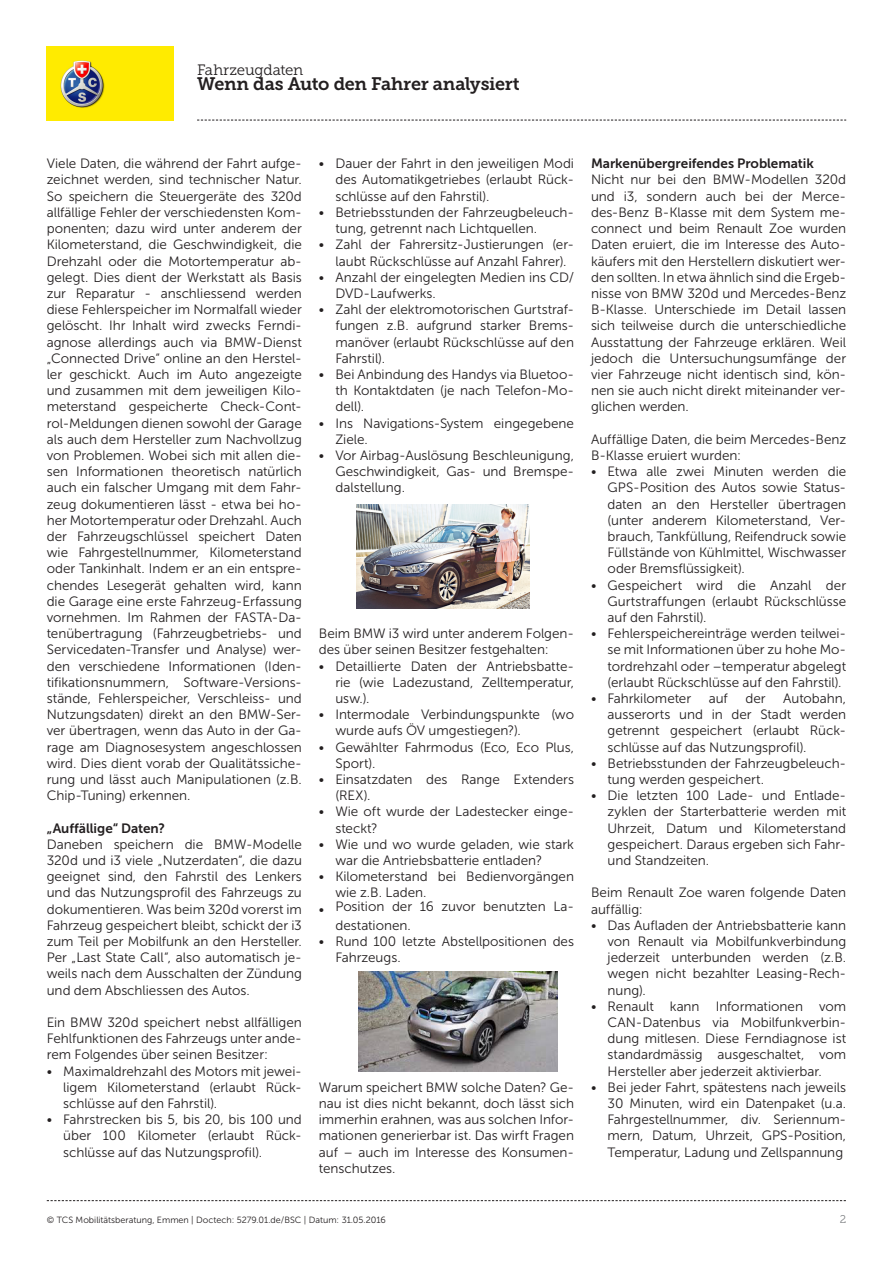
<style>
.page{position:relative;width:893px;height:1263px;background:#fff}
.page>*{position:absolute;margin:0;border:0;box-sizing:border-box;transform-origin:0 0}
.t1{font:18px "Museo Slab 700";letter-spacing:-.02em;color:#231f20}
.t2{font:15px "Museo Slab 300";letter-spacing:-.01em;color:#231f20}
.Lauftext{font:13.5px/16.2px "Museo Sans 300";color:#231f20;text-align:justify}
.Lauftext-2{font:13.5px "Museo Sans 700";color:#231f20}
.t3{font:11.25px "Museo Slab 300";color:#808285}
.t4{font:9px "Museo Sans 300";color:#231f20}
</style>
<div class="page">
<svg style="left:197px;top:120px;width:649px;height:1px"></svg>
<img style="left:47px;top:47px;width:127px;height:74px">
<svg style="left:47px;top:1200px;width:799px;height:1px"></svg>
<img style="left:356px;top:504px;width:173px;height:104px">
<img style="left:359px;top:971px;width:198px;height:100px">
<p class="t2" style="left:197px;top:62px;width:108px">Fahrzeugdaten</p>
<h1 class="t1" style="left:197px;top:74px;width:324px">Wenn das Auto den Fahrer analysiert</h1>
<p class="Lauftext" style="left:47px;top:156px;width:257px">Viele Daten, die während der Fahrt aufge&shy;zeichnet werden, sind technischer Natur.<br>So speichern die Steuergeräte des 320d allfällige Fehler der verschiedensten Kom&shy;ponenten; dazu wird unter anderem der Kilometerstand, die Geschwindigkeit, die Drehzahl oder die Motortemperatur ab&shy;gelegt. Dies dient der Werkstatt als Basis zur Reparatur - anschliessend werden diese Fehlerspeicher im Normalfall wieder gelöscht. Ihr Inhalt wird zwecks Ferndi&shy;agnose allerdings auch via BMW-Dienst „Connected Drive“ online an den Herstel&shy;ler geschickt. Auch im Auto angezeigte und zusammen mit dem jeweiligen Kilo&shy;meterstand gespeicherte Check-Cont&shy;rol-Meldungen dienen sowohl der Garage als auch dem Hersteller zum Nachvollzug von Problemen. Wobei sich mit allen die&shy;sen Informationen theoretisch natürlich auch ein falscher Umgang mit dem Fahr&shy;zeug dokumentieren lässt - etwa bei ho&shy;her Motortemperatur oder Drehzahl. Auch der Fahrzeugschlüssel speichert Daten wie Fahrgestellnummer, Kilometerstand oder Tankinhalt. Indem er an ein entspre&shy;chendes Lesegerät gehalten wird, kann die Garage eine erste Fahrzeug-Erfassung vornehmen. Im Rahmen der FASTA-Da&shy;tenübertragung (Fahrzeugbetriebs- und Servicedaten-Transfer und Analyse) wer&shy;den verschiedene Informationen (Iden&shy;tifikationsnummern, Software-Versions&shy;stände, Fehlerspeicher, Verschleiss- und Nutzungsdaten) direkt an den BMW-Ser&shy;ver übertragen, wenn das Auto in der Ga&shy;rage am Diagnosesystem angeschlossen wird. Dies dient vorab der Qualitätssiche&shy;rung und lässt auch Manipulationen (z.B.<br>Chip-Tuning) erkennen.</p>
<p class="Lauftext-2" style="left:47px;top:820px;width:120px">„Auffällige“ Daten?</p>
<p class="Lauftext" style="left:47px;top:836px;width:257px">Daneben speichern die BMW-Modelle 320d und i3 viele „Nutzerdaten“, die dazu geeignet sind, den Fahrstil des Lenkers und das Nutzungsprofil des Fahrzeugs zu dokumentieren. Was beim 320d vorerst im Fahrzeug gespeichert bleibt, schickt der i3 zum Teil per Mobilfunk an den Hersteller.<br>Per „Last State Call“, also automatisch je&shy;weils nach dem Ausschalten der Zündung und dem Abschliessen des Autos.</p>
<p class="Lauftext" style="left:47px;top:1014px;width:257px">Ein BMW 320d speichert nebst allfälligen Fehlfunktionen des Fahrzeugs unter ande&shy;rem Folgendes über seinen Besitzer:</p>
<p class="Lauftext" style="left:63px;top:1063px;width:240px;text-indent:-16px">• Maximaldrehzahl des Motors mit jewei&shy;ligem Kilometerstand (erlaubt Rück&shy;schlüsse auf den Fahrstil).</p>
<p class="Lauftext" style="left:63px;top:1111px;width:240px;text-indent:-16px">• Fahrstrecken bis 5, bis 20, bis 100 und über 100 Kilometer (erlaubt Rück&shy;schlüsse auf das Nutzungsprofil).</p>
<p class="Lauftext" style="left:335px;top:156px;width:240px;text-indent:-16px">• Dauer der Fahrt in den jeweiligen Modi des Automatikgetriebes (erlaubt Rück&shy;schlüsse auf den Fahrstil).</p>
<p class="Lauftext" style="left:335px;top:204px;width:240px;text-indent:-16px">• Betriebsstunden der Fahrzeugbeleuch&shy;tung, getrennt nach Lichtquellen.</p>
<p class="Lauftext" style="left:335px;top:237px;width:240px;text-indent:-16px">• Zahl der Fahrersitz-Justierungen (er&shy;laubt Rückschlüsse auf Anzahl Fahrer).</p>
<p class="Lauftext" style="left:335px;top:269px;width:240px;text-indent:-16px">• Anzahl der eingelegten Medien ins CD/<br>DVD-Laufwerks.</p>
<p class="Lauftext" style="left:335px;top:301px;width:240px;text-indent:-16px">• Zahl der elektromotorischen Gurtstraf&shy;fungen z.B. aufgrund starker Brems&shy;manöver (erlaubt Rückschlüsse auf den Fahrstil).</p>
<p class="Lauftext" style="left:335px;top:366px;width:240px;text-indent:-16px">• Bei Anbindung des Handys via Bluetoo&shy;th Kontaktdaten (je nach Telefon-Mo&shy;dell).</p>
<p class="Lauftext" style="left:335px;top:415px;width:240px;text-indent:-16px">• Ins Navigations-System eingegebene<br>Ziele.</p>
<p class="Lauftext" style="left:335px;top:447px;width:240px;text-indent:-16px">• Vor Airbag-Auslösung Beschleunigung, Geschwindigkeit, Gas- und Bremspe&shy;dalstellung.</p>
<p class="Lauftext" style="left:319px;top:625px;width:257px">Beim BMW i3 wird unter anderem Folgen&shy;des über seinen Besitzer festgehalten:</p>
<p class="Lauftext" style="left:335px;top:658px;width:240px;text-indent:-16px">• Detaillierte Daten der Antriebsbatte&shy;rie (wie Ladezustand, Zelltemperatur, usw.).</p>
<p class="Lauftext" style="left:335px;top:706px;width:240px;text-indent:-16px">• Intermodale Verbindungspunkte (wo wurde aufs ÖV umgestiegen?).</p>
<p class="Lauftext" style="left:335px;top:739px;width:240px;text-indent:-16px">• Gewählter Fahrmodus (Eco, Eco Plus,<br>Sport).</p>
<p class="Lauftext" style="left:335px;top:771px;width:240px;text-indent:-16px">• Einsatzdaten des Range Extenders (REX).</p>
<p class="Lauftext" style="left:335px;top:804px;width:240px;text-indent:-16px">• Wie oft wurde der Ladestecker einge&shy;steckt?</p>
<p class="Lauftext" style="left:335px;top:836px;width:240px;text-indent:-16px">• Wie und wo wurde geladen, wie stark war die Antriebsbatterie entladen?</p>
<p class="Lauftext" style="left:335px;top:868px;width:240px;text-indent:-16px">• Kilometerstand bei Bedienvorgängen wie z.B. Laden.</p>
<p class="Lauftext" style="left:335px;top:896px;width:240px;line-height:19.2px;text-indent:-16px">• Position der 16 zuvor benutzten La&shy;destationen.</p>
<p class="Lauftext" style="left:335px;top:933px;width:240px;text-indent:-16px">• Rund 100 letzte Abstellpositionen des<br>Fahrzeugs.</p>
<p class="Lauftext" style="left:319px;top:1079px;width:257px">Warum speichert BMW solche Daten? Ge&shy;nau ist dies nicht bekannt, doch lässt sich immerhin erahnen, was aus solchen Infor&shy;mationen generierbar ist. Das wirft Fragen auf – auch im Interesse des Konsumen&shy;tenschutzes.</p>
<p class="Lauftext-2" style="left:591px;top:156px;width:224px">Markenübergreifendes Problematik</p>
<p class="Lauftext" style="left:591px;top:172px;width:257px">Nicht nur bei den BMW-Modellen 320d und i3, sondern auch bei der Merce&shy;des-Benz B-Klasse mit dem System me&shy;connect und beim Renault Zoe wurden Daten eruiert, die im Interesse des Auto&shy;käufers mit den Herstellern diskutiert wer&shy;den sollten. In etwa ähnlich sind die Ergeb&shy;nisse von BMW 320d und Mercedes-Benz B-Klasse. Unterschiede im Detail lassen sich teilweise durch die unterschiedliche Ausstattung der Fahrzeuge erklären. Weil jedoch die Untersuchungsumfänge der vier Fahrzeuge nicht identisch sind, kön&shy;nen sie auch nicht direkt miteinander ver&shy;glichen werden.</p>
<p class="Lauftext" style="left:591px;top:431px;width:257px">Auffällige Daten, die beim Mercedes-Benz<br>B-Klasse eruiert wurden:</p>
<p class="Lauftext" style="left:608px;top:463px;width:240px;text-indent:-16px">• Etwa alle zwei Minuten werden die GPS-Position des Autos sowie Status&shy;daten an den Hersteller übertragen (unter anderem Kilometerstand, Ver&shy;brauch, Tankfüllung, Reifendruck sowie Füllstände von Kühlmittel, Wischwasser oder Bremsflüssigkeit).</p>
<p class="Lauftext" style="left:608px;top:577px;width:240px;text-indent:-16px">• Gespeichert wird die Anzahl der Gurtstraffungen (erlaubt Rückschlüsse auf den Fahrstil).</p>
<p class="Lauftext" style="left:608px;top:625px;width:240px;text-indent:-16px">• Fehlerspeichereinträge werden teilwei&shy;se mit Informationen über zu hohe Mo&shy;tordrehzahl oder –temperatur abgelegt (erlaubt Rückschlüsse auf den Fahrstil).</p>
<p class="Lauftext" style="left:591px;top:690px;width:102px">• Fahrkilometer</p>
<p class="Lauftext" style="left:709px;top:690px;width:21px">auf</p>
<p class="Lauftext" style="left:745px;top:690px;width:22px">der</p>
<p class="Lauftext" style="left:608px;top:690px;width:240px;text-indent:176px">Autobahn, ausserorts und in der Stadt werden getrennt gespeichert (erlaubt Rück&shy;schlüsse auf das Nutzungsprofil).</p>
<p class="Lauftext" style="left:608px;top:755px;width:240px;text-indent:-16px">• Betriebsstunden der Fahrzeugbeleuch&shy;tung werden gespeichert.</p>
<p class="Lauftext" style="left:608px;top:787px;width:240px;text-indent:-16px">• Die letzten 100 Lade- und Entlade&shy;zyklen der Starterbatterie werden mit Uhrzeit, Datum und Kilometerstand gespeichert. Daraus ergeben sich Fahr&shy;und Standzeiten.</p>
<p class="Lauftext" style="left:591px;top:885px;width:257px">Beim Renault Zoe waren folgende Daten auffällig:</p>
<p class="Lauftext" style="left:608px;top:917px;width:240px;text-indent:-16px">• Das Aufladen der Antriebsbatterie kann von Renault via Mobilfunkverbindung jederzeit unterbunden werden (z.B. wegen nicht bezahlter Leasing-Rech&shy;nung).</p>
<p class="Lauftext" style="left:608px;top:998px;width:240px;text-indent:-16px">• Renault kann Informationen vom CAN-Datenbus via Mobilfunkverbin&shy;dung mitlesen. Diese Ferndiagnose ist standardmässig ausgeschaltet, vom Hersteller aber jederzeit aktivierbar.</p>
<p class="Lauftext" style="left:608px;top:1079px;width:240px;text-indent:-16px">• Bei jeder Fahrt, spätestens nach jeweils 30 Minuten, wird ein Datenpaket (u.a.<br>Fahrgestellnummer, div. Seriennum&shy;mern, Datum, Uhrzeit, GPS-Position, Temperatur, Ladung und Zellspannung</p>
<p class="t4" style="left:47px;top:1215px;width:341px">© TCS Mobilitätsberatung, Emmen | Doctech: 5279.01.de/BSC | Datum: 31.05.2016</p>
<p class="t3" style="left:840px;top:1213px;width:8px">2</p>
</div>
